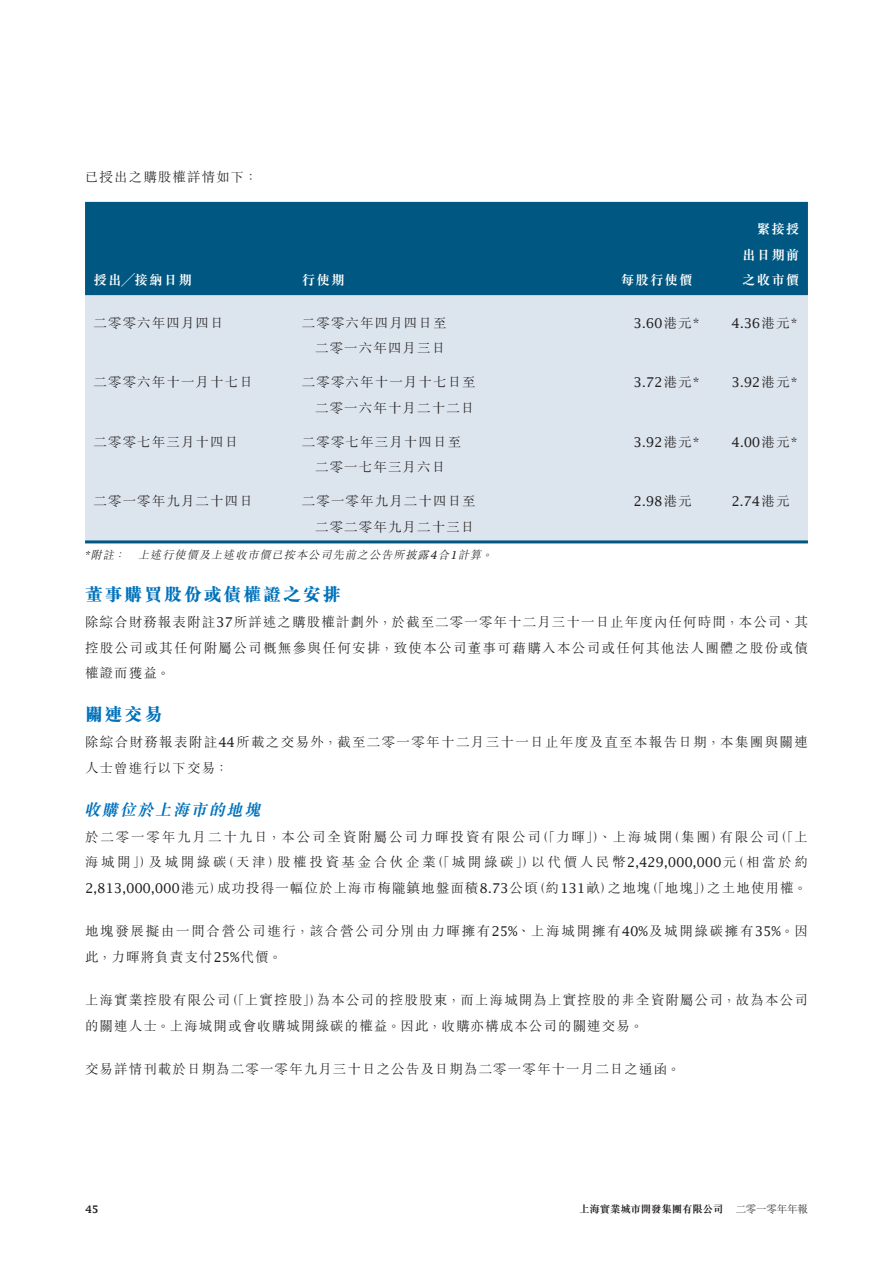
<style>
.page{position:relative;width:893px;height:1263px;background:#fff}
.page>*{position:absolute;margin:0;border:0;box-sizing:border-box;transform-origin:0 0}
.t1{font:800 18px "M Sung HK";letter-spacing:.1em;color:#0072bc}
.t2{font:italic 700 16.5px "M Sung HK";color:#0072bc}
.t3{font:300 13.5px/25.5px "M Sung HK";letter-spacing:.08em;color:#231f20;text-align:justify}
.t4{font:13.5px "Lucida Fax";letter-spacing:-.02em;color:#231f20}
.t5{font:300 13.5px/25.5px "M Sung HK";letter-spacing:.125em;color:#231f20}
.t6{font:300 13.5px/25.5px "M Sung HK";letter-spacing:.1em;color:#231f20}
.t7{font:300 13.5px "M Sung HK";letter-spacing:.14em;color:#231f20}
.t8{font:700 13.5px/25.5px "M Sung HK";letter-spacing:.08em;color:#fff;text-align:justify}
.t9{font:300 13.5px "M Sung HK";letter-spacing:.195em;color:#231f20}
.t10{font:italic 300 11.25px "M Sung HK";color:#231f20}
.t11{font:italic 11.25px "Lucida Fax";color:#231f20}
.t12{font:700 10.5px "M Sung HK";letter-spacing:-.02em;color:#231f20}
.t13{font:300 10.5px "M Sung HK";letter-spacing:-.02em;color:#231f20}
.t14{font:600 10.5px "Lucida Fax";color:#231f20}
.s1{font-family:"M Sung HK";font-weight:300}
.s2{font-family:"Lucida Fax";font-weight:400}
</style>
<div class="page">
<div style="left:85px;top:202px;width:723px;height:93px;background:#005781"></div>
<div style="left:85px;top:295px;width:723px;height:245px;background:#dce5ee"></div>
<hr style="left:85px;top:540px;width:723px;height:3px;background:#005781">
<p class="t3" style="left:85px;top:164px;width:174px">已授出之購股權詳情如下：</p>
<p class="t8" style="left:94px;top:267px;width:100px">授出╱接納日期</p>
<p class="t8" style="left:302px;top:267px;width:44px">行使期</p>
<p class="t8" style="left:621px;top:267px;width:73px">每股行使價</p>
<p class="t8" style="left:742px;top:216px;width:59px;text-indent:15px">緊接授出日期前之收市價</p>
<p class="t3" style="left:94px;top:309px;width:132px">二零零六年四月四日</p>
<p class="t3" style="left:302px;top:309px;width:146px">二零零六年四月四日至</p>
<p class="t4" style="left:634px;top:315px;width:67px">3.60<span class="s1">港元</span>*</p>
<p class="t4" style="left:731px;top:315px;width:67px">4.36<span class="s1">港元</span>*</p>
<p class="t3" style="left:315px;top:335px;width:132px">二零一六年四月三日</p>
<p class="t3" style="left:94px;top:369px;width:161px">二零零六年十一月十七日</p>
<p class="t3" style="left:302px;top:369px;width:175px">二零零六年十一月十七日至</p>
<p class="t4" style="left:634px;top:374px;width:67px">3.72<span class="s1">港元</span>*</p>
<p class="t4" style="left:731px;top:374px;width:67px">3.92<span class="s1">港元</span>*</p>
<p class="t3" style="left:315px;top:394px;width:161px">二零一六年十月二十二日</p>
<p class="t3" style="left:94px;top:428px;width:146px">二零零七年三月十四日</p>
<p class="t3" style="left:302px;top:428px;width:161px">二零零七年三月十四日至</p>
<p class="t4" style="left:634px;top:434px;width:67px">3.92<span class="s1">港元</span>*</p>
<p class="t4" style="left:731px;top:434px;width:67px">4.00<span class="s1">港元</span>*</p>
<p class="t3" style="left:315px;top:454px;width:132px">二零一七年三月六日</p>
<p class="t3" style="left:94px;top:488px;width:161px">二零一零年九月二十四日</p>
<p class="t3" style="left:302px;top:488px;width:175px">二零一零年九月二十四日至</p>
<p class="t4" style="left:634px;top:493px;width:60px">2.98<span class="s1">港元</span></p>
<p class="t4" style="left:731px;top:493px;width:60px">2.74<span class="s1">港元</span></p>
<p class="t3" style="left:315px;top:513px;width:161px">二零二零年九月二十三日</p>
<p class="t10" style="left:138px;top:546px;width:295px">上述行使價及上述收市價已按本公司先前之公告所披露</p>
<p class="t10" style="left:458px;top:546px;width:28px">計算</p>
<p class="t10" style="left:91px;top:546px;width:28px">附註</p>
<p class="t10" style="left:438px;top:546px;width:16px">合</p>
<p class="t11" style="left:430px;top:548px;width:11px">4</p>
<p class="t11" style="left:450px;top:548px;width:11px">1</p>
<p class="t11" style="left:84px;top:548px;width:10px">*</p>
<h1 class="t1" style="left:85px;top:585px;width:257px">董事購買股份或債權證之安排</h1>
<p class="t3" style="left:85px;top:609px;width:724px">除綜合財務報表附註<span class="s2">37</span>所詳述之購股權計劃外，於截至二零一零年十二月三十一日止年度內任何時間，本公司、其控股公司或其任何附屬公司概無參與任何安排，致使本公司董事可藉購入本公司或任何其他法人團體之股份或債權證而獲益。</p>
<h1 class="t1" style="left:85px;top:705px;width:79px">關連交易</h1>
<p class="t6" style="left:85px;top:729px;width:724px">除綜合財務報表附註<span class="s2">44</span>所載之交易外，截至二零一零年十二月三十一日止年度及直至本報告日期，本集團與關連人士曾進行以下交易：</p>
<p class="t2" style="left:84px;top:801px;width:182px">收購位於上海市的地塊</p>
<p class="t3" style="left:774px;top:823px;width:36px">（「上</p>
<p class="t10" style="left:114px;top:546px;width:16px">：</p>
<p class="t10" style="left:481px;top:546px;width:16px">。</p>
<p class="t7" style="left:85px;top:827px;width:457px">於二零一零年九月二十九日，本公司全資附屬公司力暉投資有限公司</p>
<p class="t3" style="left:667px;top:823px;width:59px">（集團）</p>
<p class="t3" style="left:535px;top:823px;width:138px">（「力暉」）、上海城開</p>
<p class="t3" style="left:720px;top:823px;width:61px">有限公司</p>
<p class="t4" style="left:531px;top:854px;width:207px"><span class="s1">以代價人民幣</span>2,429,000,000<span class="s1">元</span></p>
<p class="t9" style="left:277px;top:853px;width:160px">股權投資基金合伙企業</p>
<p class="t3" style="left:149px;top:849px;width:79px">及城開綠碳</p>
<p class="t3" style="left:430px;top:849px;width:106px">（「城開綠碳」）</p>
<p class="t3" style="left:731px;top:849px;width:78px">（相當於約</p>
<p class="t3" style="left:85px;top:849px;width:69px">海城開」）</p>
<p class="t3" style="left:221px;top:849px;width:61px">（天津）</p>
<p class="t3" style="left:707px;top:874px;width:101px">之土地使用權。</p>
<p class="t3" style="left:217px;top:874px;width:322px">成功投得一幅位於上海市梅隴鎮地盤面積<span class="s2">8.73</span>公頃</p>
<p class="t3" style="left:532px;top:874px;width:82px">（約<span class="s2">131</span>畝）</p>
<p class="t3" style="left:608px;top:874px;width:44px">之地塊</p>
<p class="t3" style="left:645px;top:874px;width:69px">（「地塊」）</p>
<p class="t4" style="left:85px;top:880px;width:139px">2,813,000,000<span class="s1">港元）</span></p>
<p class="t5" style="left:85px;top:918px;width:724px">地塊發展擬由一間合營公司進行，該合營公司分別由力暉擁有<span class="s2">25%</span>、上海城開擁有<span class="s2">40%</span>及城開綠碳擁有<span class="s2">35%</span>。因此，力暉將負責支付<span class="s2">25%</span>代價。</p>
<p class="t3" style="left:317px;top:987px;width:493px">為本公司的控股股東，而上海城開為上實控股的非全資附屬公司，故為本公司</p>
<p class="t3" style="left:85px;top:987px;width:560px">上海實業控股有限公司<br>的關連人士。上海城開或會收購城開綠碳的權益。因此，收購亦構成本公司的關連交易。</p>
<p class="t3" style="left:85px;top:1056px;width:597px">交易詳情刊載於日期為二零一零年九月三十日之公告及日期為二零一零年十一月二日之通函。</p>
<p class="t3" style="left:225px;top:987px;width:98px">（「上實控股」）</p>
<p class="t14" style="left:85px;top:1202px;width:15px">45</p>
<p class="t12" style="left:579px;top:1204px;width:146px">上海實業城市開發集團有限公司</p>
<p class="t13" style="left:736px;top:1201px;width:74px">二零一零年年報</p>
</div>
